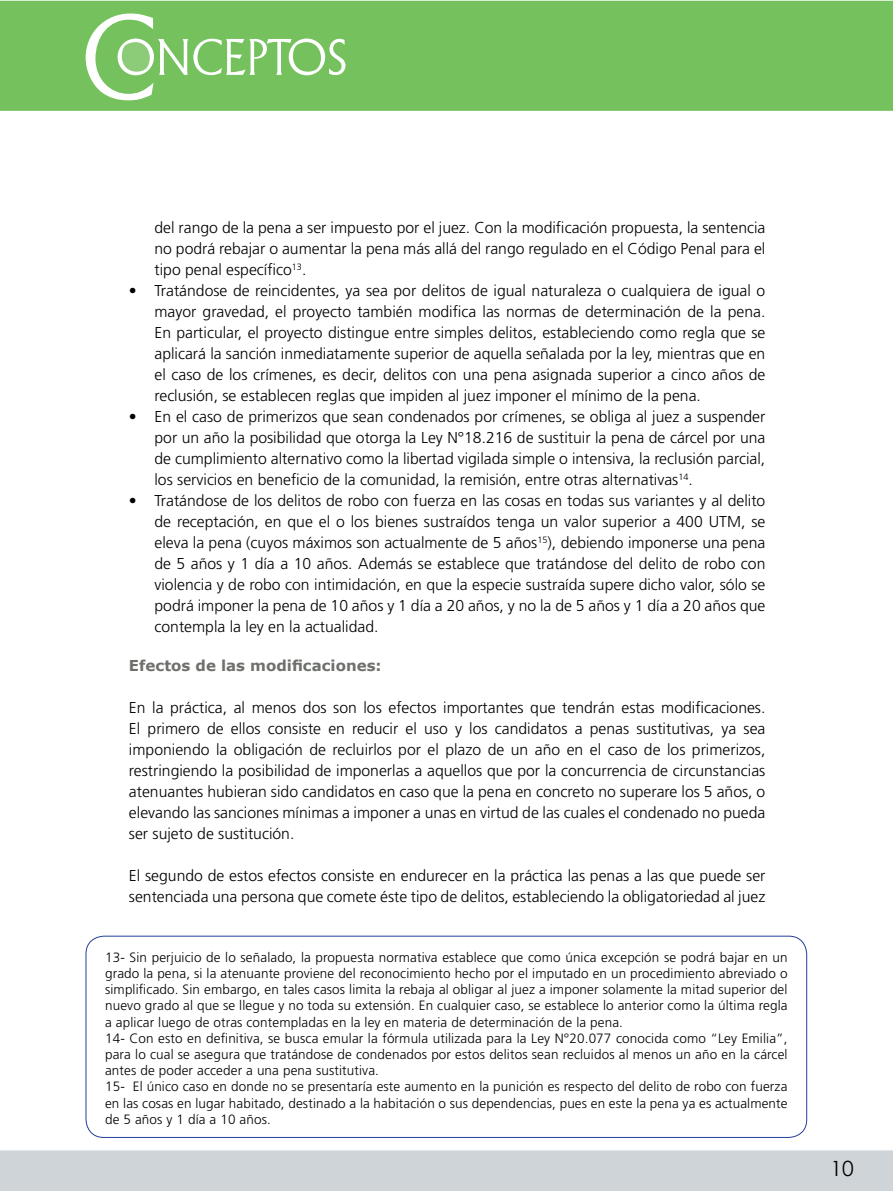
<style>
.page{position:relative;width:893px;height:1191px;background:#fff}
.page>*{position:absolute;margin:0;border:0;box-sizing:border-box;transform-origin:0 0}
.t1{font:21px "Century Gothic";color:#000}
.t2{font:300 15.75px/21px "Frutiger LT Std";color:#000;text-align:justify}
.t3{font:700 15px "Verdana";color:#6e716b}
.t4{font:300 13.5px/16.2px "Frutiger LT Std";letter-spacing:.01em;color:#000}
</style>
<div class="page">
<div style="left:0;top:1px;width:893px;height:110px;background:#74c15d"></div>
<svg style="left:86px;top:14px;width:259px;height:86px;background:#8bcb78"></svg>
<div style="left:0;top:1150px;width:893px;height:41px;background:#cfd4d8"></div>
<div style="left:86px;top:935px;width:721px;height:202px;border:1px solid #233e99;border-radius:18px"></div>
<p class="t2" style="left:154px;top:217px;width:612px">del rango de la pena a ser impuesto por el juez. Con la modificación propuesta, la sentencia no podrá rebajar o aumentar la pena más allá del rango regulado en el Código Penal para el tipo penal específico<sup>13</sup>.</p>
<p class="t2" style="left:154px;top:280px;width:612px;text-indent:-26px">• Tratándose de reincidentes, ya sea por delitos de igual naturaleza o cualquiera de igual o mayor gravedad, el proyecto también modifica las normas de determinación de la pena.<br>En particular, el proyecto distingue entre simples delitos, estableciendo como regla que se aplicará la sanción inmediatamente superior de aquella señalada por la ley, mientras que en el caso de los crímenes, es decir, delitos con una pena asignada superior a cinco años de reclusión, se establecen reglas que impiden al juez imponer el mínimo de la pena.</p>
<p class="t2" style="left:154px;top:406px;width:612px;text-indent:-26px">• En el caso de primerizos que sean condenados por crímenes, se obliga al juez a suspender por un año la posibilidad que otorga la Ley N°18.216 de sustituir la pena de cárcel por una de cumplimiento alternativo como la libertad vigilada simple o intensiva, la reclusión parcial, los servicios en beneficio de la comunidad, la remisión, entre otras alternativas<sup>14</sup>.</p>
<p class="t2" style="left:154px;top:490px;width:612px;text-indent:-26px">• Tratándose de los delitos de robo con fuerza en las cosas en todas sus variantes y al delito de receptación, en que el o los bienes sustraídos tenga un valor superior a 400 UTM, se eleva la pena (cuyos máximos son actualmente de 5 años<sup>15</sup>), debiendo imponerse una pena de 5 años y 1 día a 10 años. Además se establece que tratándose del delito de robo con violencia y de robo con intimidación, en que la especie sustraída supere dicho valor, sólo se podrá imponer la pena de 10 años y 1 día a 20 años, y no la de 5 años y 1 día a 20 años que contempla la ley en la actualidad.</p>
<p class="t3" style="left:129px;top:655px;width:254px">Efectos de las modificaciones:</p>
<p class="t2" style="left:129px;top:697px;width:638px">En la práctica, al menos dos son los efectos importantes que tendrán estas modificaciones.<br>El primero de ellos consiste en reducir el uso y los candidatos a penas sustitutivas, ya sea imponiendo la obligación de recluirlos por el plazo de un año en el caso de los primerizos, restringiendo la posibilidad de imponerlas a aquellos que por la concurrencia de circunstancias atenuantes hubieran sido candidatos en caso que la pena en concreto no superare los 5 años, o elevando las sanciones mínimas a imponer a unas en virtud de las cuales el condenado no pueda ser sujeto de sustitución.</p>
<p class="t2" style="left:129px;top:865px;width:638px">El segundo de estos efectos consiste en endurecer en la práctica las penas a las que puede ser sentenciada una persona que comete éste tipo de delitos, estableciendo la obligatoriedad al juez</p>
<p class="t4" style="left:105px;top:949px;width:684px">13- Sin perjuicio de lo señalado, la propuesta normativa establece que como única excepción se podrá bajar en un grado la pena, si la atenuante proviene del reconocimiento hecho por el imputado en un procedimiento abreviado o simplificado. Sin embargo, en tales casos limita la rebaja al obligar al juez a imponer solamente la mitad superior del nuevo grado al que se llegue y no toda su extensión. En cualquier caso, se establece lo anterior como la última regla a aplicar luego de otras contempladas en la ley en materia de determinación de la pena.<br>14- Con esto en definitiva, se busca emular la fórmula utilizada para la Ley N°20.077 conocida como “Ley Emilia”, para lo cual se asegura que tratándose de condenados por estos delitos sean recluidos al menos un año en la cárcel antes de poder acceder a una pena sustitutiva.<br>15- El único caso en donde no se presentaría este aumento en la punición es respecto del delito de robo con fuerza en las cosas en lugar habitado, destinado a la habitación o sus dependencias, pues en este la pena ya es actualmente de 5 años y 1 día a 10 años.</p>
<h1 class="t1" style="left:830px;top:1155px;width:25px">10</h1>
</div>
